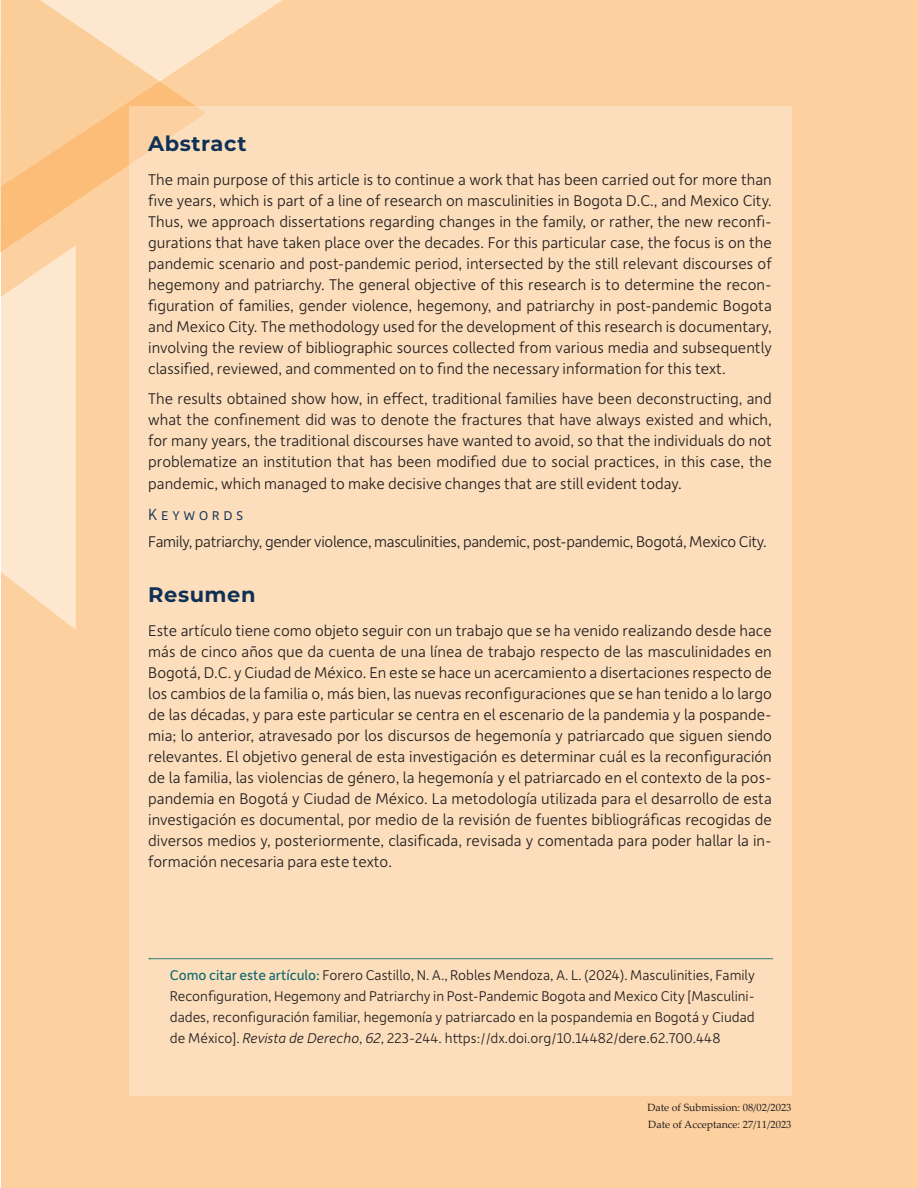
<style>
.page{position:relative;width:918px;height:1188px;background:#fff}
.page>*{position:absolute;margin:0;border:0;box-sizing:border-box;transform-origin:0 0}
.Tit-Resumen-Abstract{font:700 21px "Montserrat";letter-spacing:.025em;color:#0f3156}
.Palabras_clave{font:300 17.25px "Depot New";letter-spacing:.2em;color:#0f3156}
.Resumen{font:300 16.5px/21px "Depot New";color:#231f20;text-align:justify}
.Resumen-2{font:300 16.5px "Depot New";letter-spacing:-.02em;color:#231f20}
.Parrafo{font:300 15px/21px "Depot New";color:#231f20;text-align:justify}
.Fecha_recepcion-publicacion{font:10.5px "Palatino Linotype";color:#231f20}
.s1{font-weight:400;color:#0d6b70}
.s2{font-style:italic}
</style>
<div class="page">
<div style="left:1px;top:0;width:917px;height:1188px;background:#fdd0a0"></div>
<svg style="left:206px;top:0;width:76px;height:51px"></svg>
<svg style="left:0;top:0;width:206px;height:245px"></svg>
<svg style="left:0;top:245px;width:76px;height:385px"></svg>
<div style="left:129px;top:106px;width:663px;height:990px;background:#fddebc"></div>
<svg style="left:149px;top:959px;width:624px;height:1px"></svg>
<p class="Tit-Resumen-Abstract" style="left:148px;top:129px;width:100px">Abstract</p>
<p class="Resumen" style="left:148px;top:168px;width:625px">The main purpose of this article is to continue a work that has been carried out for more than five years, which is part of a line of research on masculinities in Bogota D.C., and Mexico City.<br>Thus, we approach dissertations regarding changes in the family, or rather, the new reconfi&shy;gurations that have taken place over the decades. For this particular case, the focus is on the pandemic scenario and post-pandemic period, intersected by the still relevant discourses of hegemony and patriarchy. The general objective of this research is to determine the recon&shy;figuration of families, gender violence, hegemony, and patriarchy in post-pandemic Bogota and Mexico City. The methodology used for the development of this research is documentary, involving the review of bibliographic sources collected from various media and subsequently classified, reviewed, and commented on to find the necessary information for this text.</p>
<p class="Resumen" style="left:148px;top:387px;width:625px">The results obtained show how, in effect, traditional families have been deconstructing, and what the confinement did was to denote the fractures that have always existed and which, for many years, the traditional discourses have wanted to avoid, so that the individuals do not problematize an institution that has been modified due to social practices, in this case, the</p>
<p class="Resumen" style="left:148px;top:472px;width:535px">pandemic, which managed to make decisive changes that are still evident today.</p>
<p class="Palabras_clave" style="left:148px;top:503px;width:97px">Keywords</p>
<p class="Resumen-2" style="left:148px;top:531px;width:620px">Family, patriarchy, gender violence, masculinities, pandemic, post-pandemic, Bogotá, Mexico City.</p>
<p class="Tit-Resumen-Abstract" style="left:148px;top:579px;width:109px">Resumen</p>
<p class="Resumen" style="left:148px;top:619px;width:625px">Este artículo tiene como objeto seguir con un trabajo que se ha venido realizando desde hace más de cinco años que da cuenta de una línea de trabajo respecto de las masculinidades en Bogotá, D.C. y Ciudad de México. En este se hace un acercamiento a disertaciones respecto de los cambios de la familia o, más bien, las nuevas reconfiguraciones que se han tenido a lo largo de las décadas, y para este particular se centra en el escenario de la pandemia y la pospande&shy;mia; lo anterior, atravesado por los discursos de hegemonía y patriarcado que siguen siendo relevantes. El objetivo general de esta investigación es determinar cuál es la reconfiguración de la familia, las violencias de género, la hegemonía y el patriarcado en el contexto de la pos&shy;pandemia en Bogotá y Ciudad de México. La metodología utilizada para el desarrollo de esta investigación es documental, por medio de la revisión de fuentes bibliográficas recogidas de diversos medios y, posteriormente, clasificada, revisada y comentada para poder hallar la in&shy;formación necesaria para este texto.</p>
<p class="Parrafo" style="left:170px;top:964px;width:587px"><span class="s1">Como citar este artículo:</span> Forero Castillo, N. A., Robles Mendoza, A. L. (2024). Masculinities, Family Reconfiguration, Hegemony and Patriarchy in Post-Pandemic Bogota and Mexico City [Masculini&shy;dades, reconfiguración familiar, hegemonía y patriarcado en la pospandemia en Bogotá y Ciudad de México]. <span class="s2">Revista de Derecho</span>, <span class="s2">62</span>, 223-244. https://dx.doi.org/10.14482/dere.62.700.448</p>
<p class="Fecha_recepcion-publicacion" style="left:647px;top:1100px;width:146px">Date of Submission: 08/02/2023</p>
<p class="Fecha_recepcion-publicacion" style="left:648px;top:1117px;width:145px">Date of Acceptance: 27/11/2023</p>
</div>
